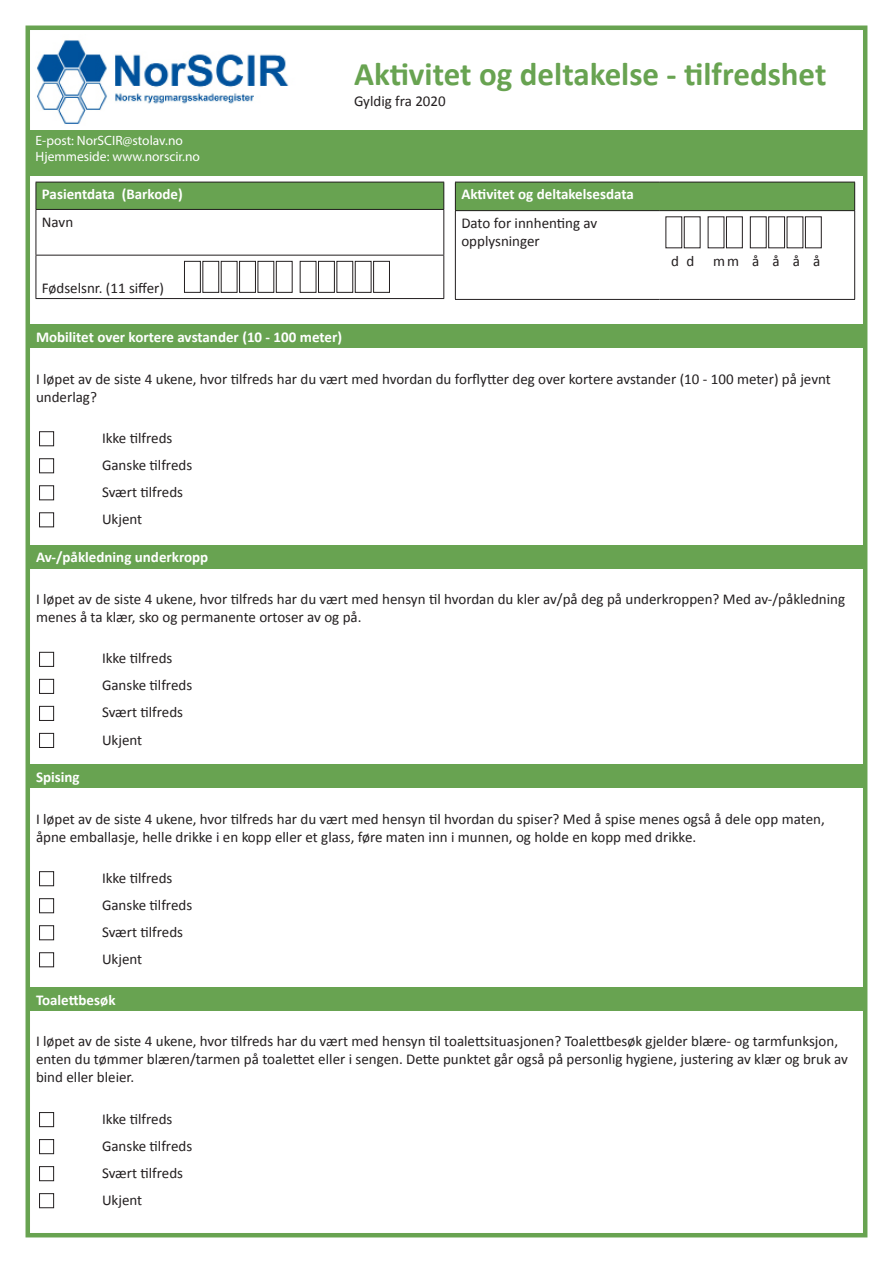
<style>
.page{position:relative;width:893px;height:1263px;background:#fff}
.page>*{position:absolute;margin:0;border:0;box-sizing:border-box;transform-origin:0 0}
.t1{font:700 33px "Calibri";color:#68a351}
.Alternativ{font:15px/18px "Calibri";color:#231f20}
.Tittel_spørsmål{font:700 15px "Calibri";color:#fff}
.t2{font:13.5px "Myriad Pro";color:#fff}
</style>
<div class="page">
<div style="left:26px;top:26px;width:841px;height:1211px;background:#fff;border:4px solid #68a351"></div>
<div style="left:26px;top:131px;width:841px;height:45px;background:#68a351"></div>
<div style="left:36px;top:182px;width:408px;height:27px;background:#68a351"></div>
<hr style="left:36px;top:210px;width:1px;height:45px;background:#231f20">
<hr style="left:443px;top:210px;width:1px;height:45px;background:#231f20">
<hr style="left:36px;top:255px;width:1px;height:43px;background:#231f20">
<hr style="left:443px;top:255px;width:1px;height:43px;background:#231f20">
<hr style="left:36px;top:298px;width:408px;height:1px;background:#231f20">
<hr style="left:36px;top:255px;width:408px;height:1px;background:#231f20">
<hr style="left:36px;top:182px;width:408px;height:1px;background:#231f20">
<svg style="left:36px;top:182px;width:1px;height:27px"></svg>
<svg style="left:443px;top:182px;width:1px;height:27px"></svg>
<hr style="left:36px;top:209px;width:408px;height:1px;background:#231f20">
<div style="left:184px;top:261px;width:17px;height:32px;border:1px solid #231f20"></div>
<div style="left:203px;top:261px;width:16px;height:32px;border:1px solid #231f20"></div>
<div style="left:221px;top:261px;width:16px;height:32px;border:1px solid #231f20"></div>
<div style="left:239px;top:261px;width:17px;height:32px;border:1px solid #231f20"></div>
<div style="left:258px;top:261px;width:16px;height:32px;border:1px solid #231f20"></div>
<div style="left:276px;top:261px;width:16px;height:32px;border:1px solid #231f20"></div>
<div style="left:300px;top:261px;width:16px;height:32px;border:1px solid #231f20"></div>
<div style="left:318px;top:261px;width:17px;height:32px;border:1px solid #231f20"></div>
<div style="left:337px;top:261px;width:16px;height:32px;border:1px solid #231f20"></div>
<div style="left:355px;top:261px;width:16px;height:32px;border:1px solid #231f20"></div>
<div style="left:373px;top:261px;width:17px;height:32px;border:1px solid #231f20"></div>
<div style="left:455px;top:182px;width:400px;height:29px;background:#68a351"></div>
<hr style="left:455px;top:211px;width:1px;height:88px;background:#231f20">
<hr style="left:455px;top:299px;width:205px;height:1px;background:#231f20">
<hr style="left:660px;top:299px;width:195px;height:1px;background:#231f20">
<hr style="left:854px;top:211px;width:1px;height:88px;background:#231f20">
<hr style="left:455px;top:182px;width:205px;height:1px;background:#231f20">
<svg style="left:455px;top:182px;width:1px;height:28px"></svg>
<hr style="left:660px;top:182px;width:195px;height:1px;background:#231f20">
<svg style="left:854px;top:182px;width:1px;height:28px"></svg>
<hr style="left:455px;top:210px;width:205px;height:1px;background:#231f20">
<hr style="left:660px;top:210px;width:195px;height:1px;background:#231f20">
<div style="left:684px;top:217px;width:16px;height:31px;border:1px solid #231f20"></div>
<div style="left:726px;top:217px;width:16px;height:31px;border:1px solid #231f20"></div>
<div style="left:750px;top:217px;width:16px;height:31px;border:1px solid #231f20"></div>
<div style="left:768px;top:217px;width:17px;height:31px;border:1px solid #231f20"></div>
<div style="left:805px;top:217px;width:16px;height:31px;border:1px solid #231f20"></div>
<img style="left:37px;top:40px;width:252px;height:84px">
<div style="left:30px;top:324px;width:833px;height:24px;background:#68a351"></div>
<div style="left:39px;top:432px;width:15px;height:14px;border:1px solid #231f20"></div>
<div style="left:39px;top:459px;width:15px;height:14px;border:1px solid #231f20"></div>
<div style="left:39px;top:486px;width:15px;height:14px;border:1px solid #231f20"></div>
<div style="left:39px;top:513px;width:15px;height:14px;border:1px solid #231f20"></div>
<div style="left:30px;top:545px;width:833px;height:24px;background:#68a351"></div>
<div style="left:39px;top:652px;width:15px;height:14px;border:1px solid #231f20"></div>
<div style="left:39px;top:679px;width:15px;height:14px;border:1px solid #231f20"></div>
<div style="left:39px;top:706px;width:15px;height:14px;border:1px solid #231f20"></div>
<div style="left:39px;top:733px;width:15px;height:15px;border:1px solid #231f20"></div>
<div style="left:30px;top:764px;width:833px;height:24px;background:#68a351"></div>
<div style="left:39px;top:871px;width:15px;height:15px;border:1px solid #231f20"></div>
<div style="left:39px;top:898px;width:15px;height:15px;border:1px solid #231f20"></div>
<div style="left:39px;top:925px;width:15px;height:15px;border:1px solid #231f20"></div>
<div style="left:39px;top:952px;width:15px;height:15px;border:1px solid #231f20"></div>
<div style="left:30px;top:987px;width:833px;height:24px;background:#68a351"></div>
<div style="left:39px;top:1112px;width:15px;height:15px;border:1px solid #231f20"></div>
<div style="left:39px;top:1139px;width:15px;height:15px;border:1px solid #231f20"></div>
<div style="left:39px;top:1166px;width:15px;height:15px;border:1px solid #231f20"></div>
<div style="left:39px;top:1193px;width:15px;height:15px;border:1px solid #231f20"></div>
<p class="t2" style="left:36px;top:132px;width:149px">E-post: NorSCIR@stolav.no</p>
<p class="t2" style="left:36px;top:148px;width:166px">Hjemmeside: www.norscir.no</p>
<p class="Tittel_spørsmål" style="left:42px;top:185px;width:142px">Pasientdata (Barkode)</p>
<p class="Alternativ" style="left:42px;top:213px;width:33px">Navn</p>
<p class="Alternativ" style="left:42px;top:279px;width:124px">Fødselsnr. (11 siffer)</p>
<p class="t1" style="left:354px;top:53px;width:474px">Aktivitet og deltakelse - tilfredshet</p>
<p class="Alternativ" style="left:354px;top:92px;width:93px">Gyldig fra 2020</p>
<p class="Tittel_spørsmål" style="left:461px;top:185px;width:174px">Aktivitet og deltakelsesdata</p>
<p class="Alternativ" style="left:461px;top:214px;width:137px">Dato for innhenting av</p>
<p class="Alternativ" style="left:461px;top:232px;width:80px">opplysninger</p>
<p class="Alternativ" style="left:671px;top:252px;width:151px">d d mm å å å å</p>
<p class="Tittel_spørsmål" style="left:36px;top:327px;width:307px">Mobilitet over kortere avstander (10 - 100 meter)</p>
<p class="Alternativ" style="left:36px;top:370px;width:796px">I løpet av de siste 4 ukene, hvor tilfreds har du vært med hvordan du forflytter deg over kortere avstander (10 - 100 meter) på jevnt underlag?</p>
<p class="Alternativ" style="left:102px;top:429px;width:72px">Ikke tilfreds</p>
<p class="Alternativ" style="left:102px;top:456px;width:92px">Ganske tilfreds</p>
<p class="Alternativ" style="left:102px;top:483px;width:83px">Svært tilfreds</p>
<p class="Alternativ" style="left:102px;top:510px;width:42px">Ukjent</p>
<p class="Tittel_spørsmål" style="left:36px;top:548px;width:174px">Av-/påkledning underkropp</p>
<p class="Alternativ" style="left:36px;top:590px;width:811px">I løpet av de siste 4 ukene, hvor tilfreds har du vært med hensyn til hvordan du kler av/på deg på underkroppen? Med av-/påkledning menes å ta klær, sko og permanente ortoser av og på.</p>
<p class="Alternativ" style="left:102px;top:649px;width:72px">Ikke tilfreds</p>
<p class="Alternativ" style="left:102px;top:676px;width:92px">Ganske tilfreds</p>
<p class="Alternativ" style="left:102px;top:703px;width:83px">Svært tilfreds</p>
<p class="Alternativ" style="left:102px;top:730px;width:42px">Ukjent</p>
<p class="Tittel_spørsmål" style="left:36px;top:767px;width:45px">Spising</p>
<p class="Alternativ" style="left:36px;top:809px;width:790px">I løpet av de siste 4 ukene, hvor tilfreds har du vært med hensyn til hvordan du spiser? Med å spise menes også å dele opp maten, åpne emballasje, helle drikke i en kopp eller et glass, føre maten inn i munnen, og holde en kopp med drikke.</p>
<p class="Alternativ" style="left:102px;top:869px;width:72px">Ikke tilfreds</p>
<p class="Alternativ" style="left:102px;top:896px;width:92px">Ganske tilfreds</p>
<p class="Alternativ" style="left:102px;top:923px;width:83px">Svært tilfreds</p>
<p class="Alternativ" style="left:102px;top:950px;width:42px">Ukjent</p>
<p class="Tittel_spørsmål" style="left:36px;top:990px;width:81px">Toalettbesøk</p>
<p class="Alternativ" style="left:36px;top:1032px;width:813px">I løpet av de siste 4 ukene, hvor tilfreds har du vært med hensyn til toalettsituasjonen? Toalettbesøk gjelder blære- og tarmfunksjon, enten du tømmer blæren/tarmen på toalettet eller i sengen. Dette punktet går også på personlig hygiene, justering av klær og bruk av bind eller bleier.</p>
<p class="Alternativ" style="left:102px;top:1110px;width:72px">Ikke tilfreds</p>
<p class="Alternativ" style="left:102px;top:1137px;width:92px">Ganske tilfreds</p>
<p class="Alternativ" style="left:102px;top:1164px;width:83px">Svært tilfreds</p>
<p class="Alternativ" style="left:102px;top:1191px;width:42px">Ukjent</p>
</div>
